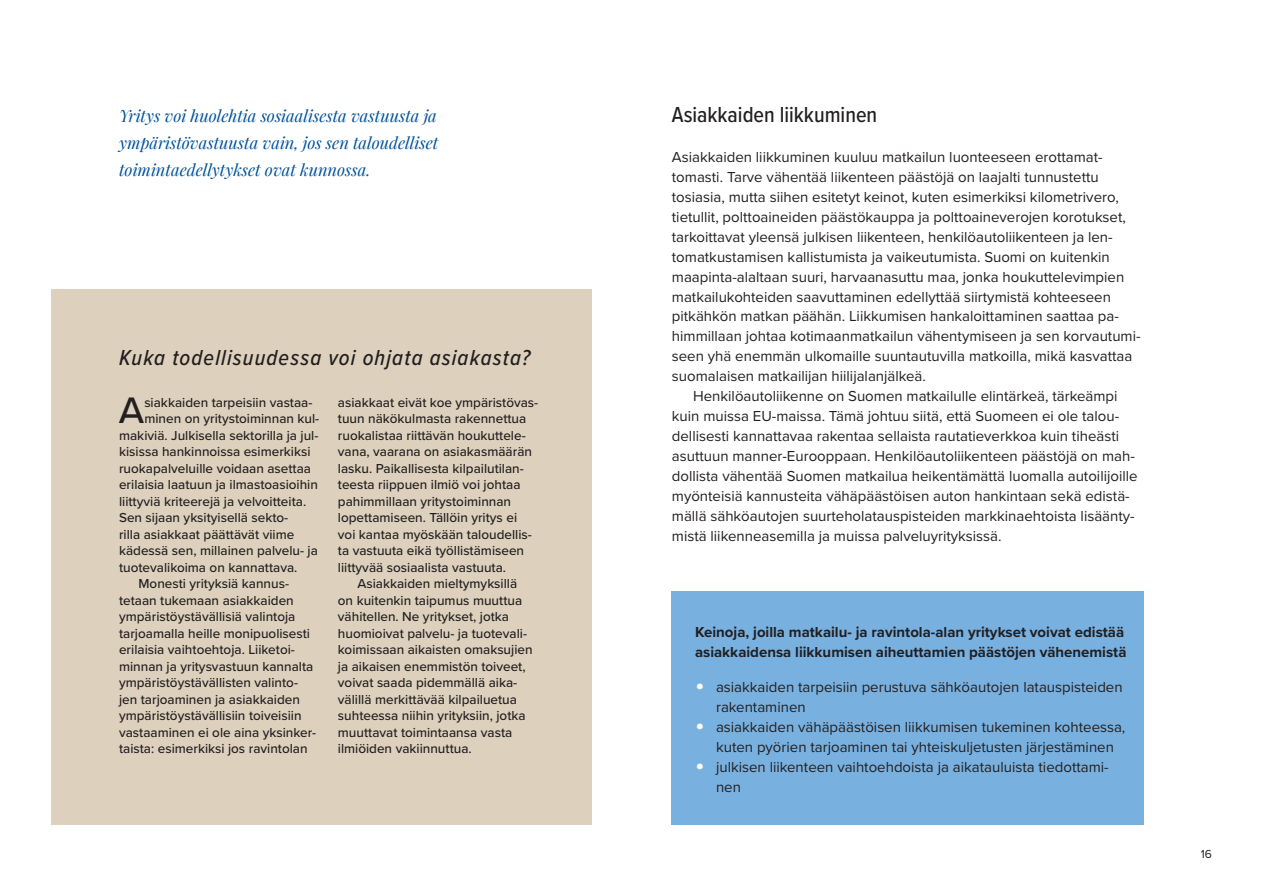
<style>
.page{position:relative;width:1263px;height:893px;background:#fff}
.page>*{position:absolute;margin:0;border:0;box-sizing:border-box;transform-origin:0 0}
.Taulukoiden_teksti_Prox_nova_9_pt_medium{font:500 38.25px "Proxima Nova";color:#231f20}
.Väliotsikko{font:italic 500 22.5px "Proxima Nova Cond";letter-spacing:.05em;color:#231f20}
.Väliotsikko-2{font:500 22.5px "Proxima Nova Cond";color:#231f20}
.Nosto{font:italic 16.5px/27px "Playfair Display";color:#01529a;text-align:justify}
.Leipis_Proxima_Nova{font:15px/20px "Proxima Nova";color:#231f20}
.Leipis_eka_kpl{font:15px/20px "Proxima Nova";color:#231f20}
.Leipis_eka_kpl-2{font:700 15px/20px "Proxima Nova";color:#231f20}
.Taulukoiden_teksti_Prox_nova_9_pt_medium-2{font:500 13.5px/16.5px "Proxima Nova";color:#231f20}
.t1{font:12px "Proxima Nova";color:#231f20}
.s1{font-size:27px;color:#fff}
</style>
<div class="page">
<div style="left:51px;top:289px;width:540px;height:536px;background:#ddd1bd"></div>
<div style="left:672px;top:591px;width:472px;height:234px;background:#78b1e0"></div>
<p class="Nosto" style="left:119px;top:101px;width:321px">Yritys voi huolehtia sosiaalisesta vastuusta ja ympäristövastuusta vain, jos sen taloudelliset toimintaedellytykset ovat kunnossa.</p>
<p class="Väliotsikko-2" style="left:672px;top:98px;width:207px">Asiakkaiden liikkuminen</p>
<p class="Leipis_eka_kpl" style="left:672px;top:146px;width:470px">Asiakkaiden liikkuminen kuuluu matkailun luonteeseen erottamat&shy;tomasti. Tarve vähentää liikenteen päästöjä on laajalti tunnustettu tosiasia, mutta siihen esitetyt keinot, kuten esimerkiksi kilometrivero, tietullit, polttoaineiden päästökauppa ja polttoaineverojen korotukset, tarkoittavat yleensä julkisen liikenteen, henkilöautoliikenteen ja len&shy;tomatkustamisen kallistumista ja vaikeutumista. Suomi on kuitenkin maapinta-alaltaan suuri, harvaanasuttu maa, jonka houkuttelevimpien matkailukohteiden saavuttaminen edellyttää siirtymistä kohteeseen pitkähkön matkan päähän. Liikkumisen hankaloittaminen saattaa pa&shy;himmillaan johtaa kotimaanmatkailun vähentymiseen ja sen korvautumi&shy;seen yhä enemmän ulkomaille suuntautuvilla matkoilla, mikä kasvattaa suomalaisen matkailijan hiilijalanjälkeä.</p>
<p class="Leipis_Proxima_Nova" style="left:672px;top:386px;width:467px;text-indent:21px">Henkilöautoliikenne on Suomen matkailulle elintärkeä, tärkeämpi kuin muissa EU-maissa. Tämä johtuu siitä, että Suomeen ei ole talou&shy;dellisesti kannattavaa rakentaa sellaista rautatieverkkoa kuin tiheästi asuttuun manner-Eurooppaan. Henkilöautoliikenteen päästöjä on mah&shy;dollista vähentää Suomen matkailua heikentämättä luomalla autoilijoille myönteisiä kannusteita vähäpäästöisen auton hankintaan sekä edistä&shy;mällä sähköautojen suurteholatauspisteiden markkinaehtoista lisäänty&shy;mistä liikenneasemilla ja muissa palveluyrityksissä.</p>
<p class="Väliotsikko" style="left:119px;top:341px;width:413px">Kuka todellisuudessa voi ohjata asiakasta?</p>
<p class="Taulukoiden_teksti_Prox_nova_9_pt_medium" style="left:119px;top:382px;width:27px">A</p>
<p class="Taulukoiden_teksti_Prox_nova_9_pt_medium-2" style="left:144px;top:393px;width:170px">siakkaiden tarpeisiin vastaa-</p>
<p class="Taulukoiden_teksti_Prox_nova_9_pt_medium-2" style="left:338px;top:393px;width:202px">asiakkaat eivät koe ympäristövas&shy;tuun näkökulmasta rakennettua ruokalistaa riittävän houkuttele&shy;vana, vaarana on asiakasmäärän lasku. Paikallisesta kilpailutilan&shy;teesta riippuen ilmiö voi johtaa pahimmillaan yritystoiminnan lopettamiseen. Tällöin yritys ei<br>voi kantaa myöskään taloudellis&shy;ta vastuuta eikä työllistämiseen liittyvää sosiaalista vastuuta.</p>
<p class="Taulukoiden_teksti_Prox_nova_9_pt_medium-2" style="left:338px;top:575px;width:196px;text-indent:19px">Asiakkaiden mieltymyksillä on kuitenkin taipumus muuttua vähitellen. Ne yritykset, jotka huomioivat palvelu- ja tuotevali&shy;koimissaan aikaisten omaksujien ja aikaisen enemmistön toiveet, voivat saada pidemmällä aika&shy;välillä merkittävää kilpailuetua suhteessa niihin yrityksiin, jotka muuttavat toimintaansa vasta ilmiöiden vakiinnuttua.</p>
<p class="Taulukoiden_teksti_Prox_nova_9_pt_medium-2" style="left:144px;top:410px;width:176px">minen on yritystoiminnan kul-</p>
<p class="Taulukoiden_teksti_Prox_nova_9_pt_medium-2" style="left:119px;top:426px;width:201px">makiviä. Julkisella sektorilla ja jul-</p>
<p class="Taulukoiden_teksti_Prox_nova_9_pt_medium-2" style="left:119px;top:443px;width:193px">kisissa hankinnoissa esimerkiksi</p>
<p class="Taulukoiden_teksti_Prox_nova_9_pt_medium-2" style="left:119px;top:459px;width:194px">ruokapalveluille voidaan asettaa</p>
<p class="Taulukoiden_teksti_Prox_nova_9_pt_medium-2" style="left:119px;top:476px;width:200px">erilaisia laatuun ja ilmastoasioihin</p>
<p class="Taulukoiden_teksti_Prox_nova_9_pt_medium-2" style="left:119px;top:492px;width:189px">liittyviä kriteerejä ja velvoitteita.</p>
<p class="Taulukoiden_teksti_Prox_nova_9_pt_medium-2" style="left:119px;top:509px;width:171px">Sen sijaan yksityisellä sekto-</p>
<p class="Taulukoiden_teksti_Prox_nova_9_pt_medium-2" style="left:119px;top:525px;width:177px">rilla asiakkaat päättävät viime</p>
<p class="Taulukoiden_teksti_Prox_nova_9_pt_medium-2" style="left:119px;top:542px;width:200px">kädessä sen, millainen palvelu- ja</p>
<p class="Taulukoiden_teksti_Prox_nova_9_pt_medium-2" style="left:119px;top:558px;width:180px">tuotevalikoima on kannattava.</p>
<p class="Taulukoiden_teksti_Prox_nova_9_pt_medium-2" style="left:119px;top:575px;width:199px;text-indent:19px">Monesti yrityksiä kannus&shy;tetaan tukemaan asiakkaiden ympäristöystävällisiä valintoja tarjoamalla heille monipuolisesti erilaisia vaihtoehtoja. Liiketoi&shy;minnan ja yritysvastuun kannalta ympäristöystävällisten valinto&shy;jen tarjoaminen ja asiakkaiden ympäristöystävällisiin toiveisiin vastaaminen ei ole aina yksinker&shy;taista: esimerkiksi jos ravintolan</p>
<p class="Leipis_eka_kpl-2" style="left:695px;top:622px;width:433px">Keinoja, joilla matkailu- ja ravintola-alan yritykset voivat edistää asiakkaidensa liikkumisen aiheuttamien päästöjen vähenemistä</p>
<p class="Leipis_Proxima_Nova" style="left:716px;top:676px;width:408px;text-indent:-21px"><span class="s1">•</span> asiakkaiden tarpeisiin perustuva sähköautojen latauspisteiden rakentaminen</p>
<p class="Leipis_Proxima_Nova" style="left:716px;top:716px;width:411px;text-indent:-21px"><span class="s1">•</span> asiakkaiden vähäpäästöisen liikkumisen tukeminen kohteessa, kuten pyörien tarjoaminen tai yhteiskuljetusten järjestäminen</p>
<p class="Leipis_Proxima_Nova" style="left:716px;top:756px;width:394px;text-indent:-21px"><span class="s1">•</span> julkisen liikenteen vaihtoehdoista ja aikatauluista tiedottami&shy;nen</p>
<p class="t1" style="left:1201px;top:845px;width:13px">16</p>
</div>
